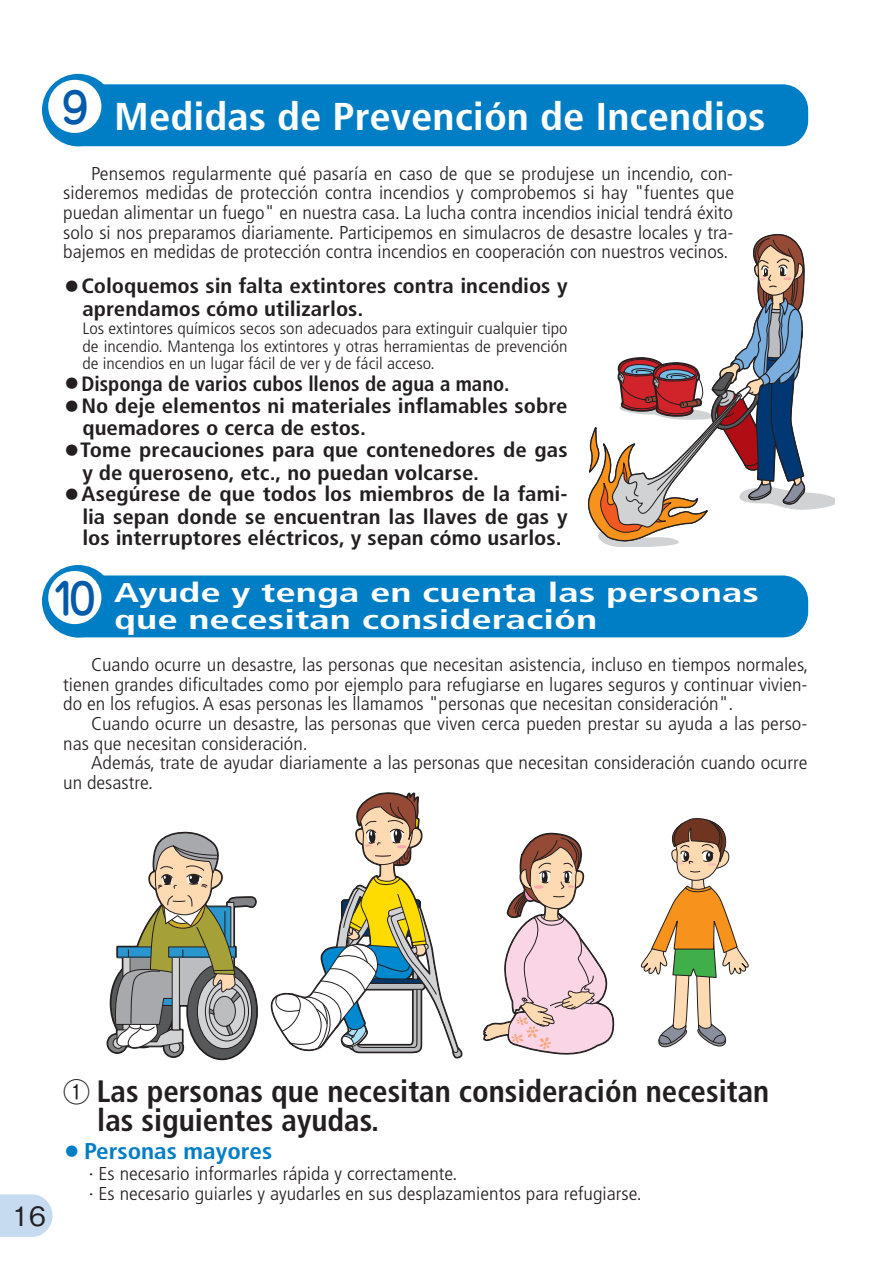
<style>
.page{position:relative;width:892px;height:1263px;background:#fff}
.page>*{position:absolute;margin:0;border:0;box-sizing:border-box;transform-origin:0 0}
.t1{font:500 42.45px "Jun 34 Pro";color:#015aaa}
.t2{font:700 condensed 38.85px "Frutiger";color:#fff;scale:1.1 1}
.t3{font:700 condensed 31.05px/29.2px "Frutiger";color:#231f20}
.t4{font:700 condensed 27.15px/27.6px "Frutiger";color:#fff;scale:1.5 1}
.t5{font:500 26.55px "Gothic BBB Pro";color:#231f20}
.t6{font:700 condensed 22.8px "Frutiger";color:#007ec5;scale:1.1 1}
.t7{font:700 condensed 20.7px/22.4px "Frutiger";color:#231f20;scale:1.1 1}
.t8{font:700 condensed 20.7px "Frutiger";color:#231f20}
.t9{font:300 condensed 18.6px/19.6px "Frutiger";color:#231f20;scale:1.1 1}
.t10{font:300 condensed 16.5px/17.7px "Frutiger";color:#231f20;text-align:justify;scale:1.1 1}
.s1{font-family:"Gothic BBB Pro";font-weight:500;font-stretch:normal;font-size:12.75px}
.s2{font-family:"Gothic BBB Pro";font-weight:500;font-stretch:normal;font-size:26.85px}
</style>
<div class="page">
<div style="left:52px;top:84px;width:756px;height:62px;background:#007ec5;border-radius:26px"></div>
<div style="left:42px;top:74px;width:72px;height:72px;background:#007ec5;border-radius:50%"></div>
<div style="left:48px;top:80px;width:53px;height:53px;background:#fff;border-radius:50%"></div>
<div style="left:52px;top:575px;width:756px;height:62px;background:#007ec5;border-radius:26px"></div>
<div style="left:42px;top:565px;width:72px;height:72px;background:#007ec5;border-radius:50%"></div>
<div style="left:48px;top:571px;width:53px;height:53px;background:#fff;border-radius:50%"></div>
<svg style="left:587px;top:234px;width:247px;height:313px"></svg>
<svg style="left:106px;top:792px;width:357px;height:269px"></svg>
<svg style="left:483px;top:832px;width:132px;height:223px"></svg>
<svg style="left:640px;top:818px;width:109px;height:230px"></svg>
<svg style="left:0;top:1194px;width:53px;height:43px;background:#cbddf1"></svg>
<h1 class="t1" style="left:62px;top:74px;width:28px">9</h1>
<h2 class="t2" style="left:114px;top:94px;width:593px">Medidas de Prevención de Incendios</h2>
<p class="t9" style="left:63px;top:164px;width:611px;text-align:justify;text-indent:28px">Pensemos regularmente qué pasaría en caso de que se produjese un incendio, con&shy;sideremos medidas de protección contra incendios y comprobemos si hay "fuentes que puedan alimentar un fuego" en nuestra casa. La lucha contra incendios inicial tendrá éxito solo si nos preparamos diariamente. Participemos en simulacros de desastre locales y tra&shy;bajemos en medidas de protección contra incendios en cooperación con nuestros vecinos.</p>
<p class="t7" style="left:82px;top:275px;width:442px;text-indent:-17px"><span class="s1">●</span> Coloquemos sin falta extintores contra incendios y aprendamos cómo utilizarlos.</p>
<p class="t10" style="left:82px;top:320px;width:443px">Los extintores químicos secos son adecuados para extinguir cualquier tipo de incendio. Mantenga los extintores y otras herramientas de prevención de incendios en un lugar fácil de ver y de fácil acceso.</p>
<p class="t8" style="left:65px;top:371px;width:445px"><span class="s1">●</span> Disponga de varios cubos llenos de agua a mano.</p>
<p class="t7" style="left:82px;top:395px;width:442px;text-indent:-17px"><span class="s1">●</span> No deje elementos ni materiales inflamables sobre quemadores o cerca de estos.</p>
<p class="t7" style="left:82px;top:439px;width:442px;text-indent:-17px"><span class="s1">●</span> Tome precauciones para que contenedores de gas y de queroseno, etc., no puedan volcarse.</p>
<p class="t7" style="left:82px;top:483px;width:443px;text-align:justify;text-indent:-17px"><span class="s1">●</span> Asegúrese de que todos los miembros de la fami&shy;lia sepan donde se encuentran las llaves de gas y los interruptores eléctricos, y sepan cómo usarlos.</p>
<h1 class="t1" style="left:52px;top:565px;width:46px">10</h1>
<h3 class="t4" style="left:114px;top:579px;width:431px">Ayude y tenga en cuenta las personas que necesitan consideración</h3>
<p class="t9" style="left:63px;top:655px;width:679px;text-align:justify;text-indent:28px">Cuando ocurre un desastre, las personas que necesitan asistencia, incluso en tiempos normales, tienen grandes dificultades como por ejemplo para refugiarse en lugares seguros y continuar vivien&shy;do en los refugios. A esas personas les llamamos "personas que necesitan consideración".</p>
<p class="t9" style="left:63px;top:714px;width:678px;text-indent:28px">Cuando ocurre un desastre, las personas que viven cerca pueden prestar su ayuda a las perso&shy;nas que necesitan consideración.</p>
<p class="t9" style="left:63px;top:753px;width:678px;text-indent:28px">Además, trate de ayudar diariamente a las personas que necesitan consideración cuando ocurre un desastre.</p>
<h3 class="t5" style="left:12px;top:1194px;width:35px">16</h3>
<h3 class="t3" style="left:97px;top:1076px;width:673px;text-indent:-34px"><span class="s2">①</span> Las personas que necesitan consideración necesitan las siguientes ayudas.</h3>
<p class="t6" style="left:65px;top:1138px;width:190px"><span class="s1">●</span> Personas mayores</p>
<p class="t9" style="left:89px;top:1164px;width:504px">· Es necesario informarles rápida y correctamente.<br>· Es necesario guiarles y ayudarles en sus desplazamientos para refugiarse.</p>
</div>
